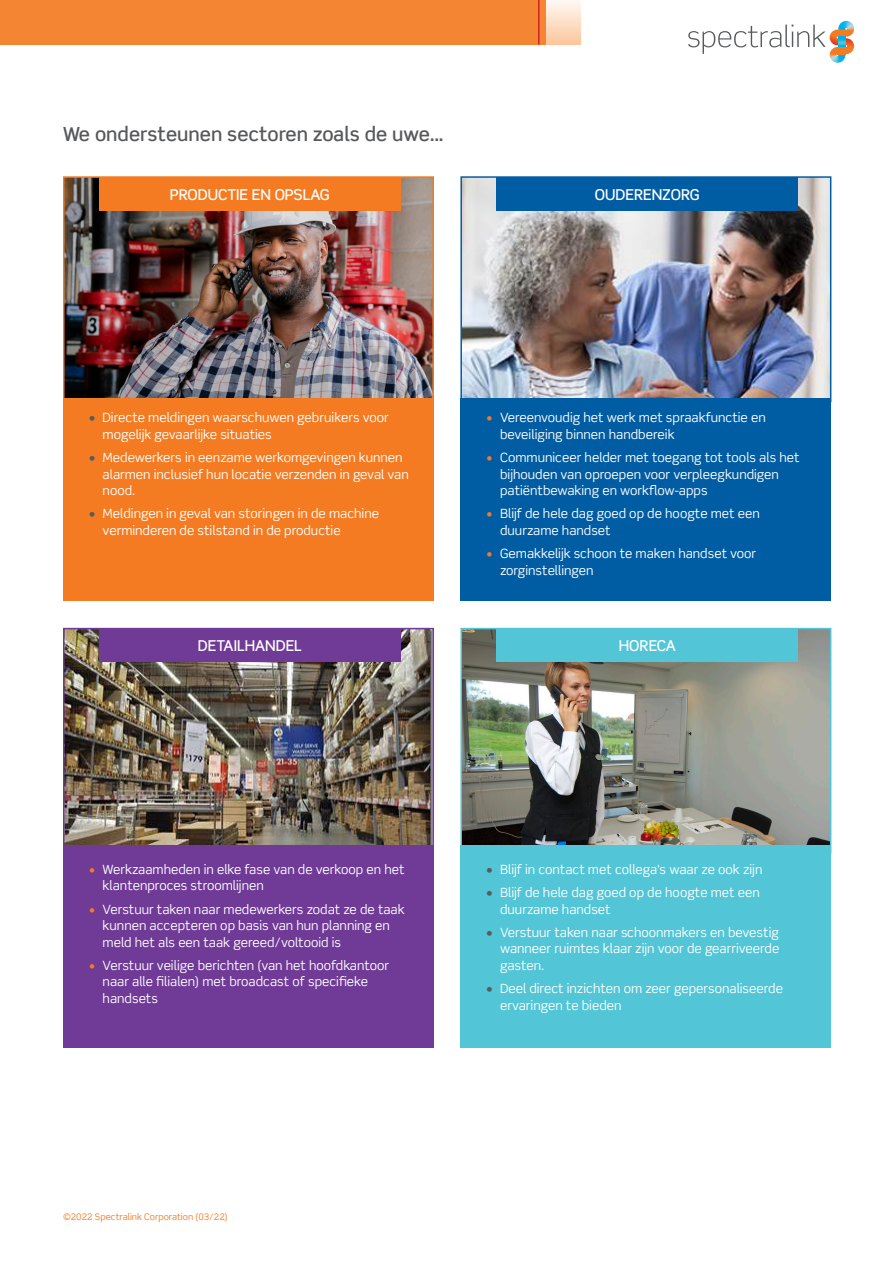
<style>
.page{position:relative;width:893px;height:1263px;background:#fff}
.page>*{position:absolute;margin:0;border:0;box-sizing:border-box;transform-origin:0 0}
.t1{font:500 19.5px "Scene Std";color:#57585a}
.t2{font:500 15px "Scene Std";color:#fff}
.t3{font:12.75px/16.5px "Scene Std";color:#fff}
.t4{font:9px "Scene Std";color:#f47b21}
.s1{font-weight:700;color:#585a5c}
.s2{color:#f47b21}
</style>
<div class="page">
<div style="left:0;top:0;width:546px;height:45px;background:#f48533"></div>
<div style="left:546px;top:0;width:34px;height:45px;background:linear-gradient(to bottom,#fef8f3,#fcc69a)"></div>
<hr style="left:538px;top:0;width:2px;height:45px;background:#d1232a">
<img style="left:829px;top:56px;width:17px;height:7px">
<img style="left:839px;top:21px;width:14px;height:4px">
<svg style="left:688px;top:25px;width:166px;height:31px"></svg>
<img style="left:66px;top:179px;width:365px;height:219px">
<div style="left:63px;top:176px;width:371px;height:226px;border:2px solid #f47b21"></div>
<div style="left:63px;top:398px;width:371px;height:203px;background:#f47b21"></div>
<div style="left:99px;top:177px;width:301px;height:34px;background:#f47b21"></div>
<img style="left:66px;top:631px;width:365px;height:214px">
<div style="left:63px;top:628px;width:371px;height:226px;border:2px solid #703a97"></div>
<div style="left:63px;top:845px;width:371px;height:203px;background:#703a97"></div>
<div style="left:99px;top:629px;width:301px;height:33px;background:#703a97"></div>
<img style="left:463px;top:179px;width:365px;height:219px">
<div style="left:460px;top:176px;width:371px;height:226px;border:2px solid #015da3"></div>
<div style="left:460px;top:398px;width:371px;height:203px;background:#015da3"></div>
<div style="left:497px;top:177px;width:301px;height:34px;background:#015da3"></div>
<img style="left:463px;top:631px;width:365px;height:214px">
<div style="left:460px;top:628px;width:371px;height:226px;border:2px solid #52c5d6"></div>
<div style="left:460px;top:845px;width:371px;height:203px;background:#52c5d6"></div>
<div style="left:497px;top:629px;width:301px;height:33px;background:#52c5d6"></div>
<h3 class="t1" style="left:63px;top:122px;width:382px">We ondersteunen sectoren zoals de uwe…</h3>
<h3 class="t2" style="left:170px;top:185px;width:162px">PRODUCTIE EN OPSLAG</h3>
<h3 class="t2" style="left:595px;top:185px;width:106px">OUDERENZORG</h3>
<p class="t3" style="left:103px;top:409px;width:288px;text-indent:-14px"><span class="s1">•</span> Directe meldingen waarschuwen gebruikers voor mogelijk gevaarlijke situaties</p>
<p class="t3" style="left:103px;top:449px;width:308px;text-indent:-14px"><span class="s1">•</span> Medewerkers in eenzame werkomgevingen kunnen alarmen inclusief hun locatie verzenden in geval van nood.</p>
<p class="t3" style="left:103px;top:505px;width:278px;text-indent:-14px"><span class="s1">•</span> Meldingen in geval van storingen in de machine verminderen de stilstand in de productie</p>
<h3 class="t2" style="left:198px;top:636px;width:106px">DETAILHANDEL</h3>
<p class="t3" style="left:500px;top:409px;width:267px;text-indent:-14px"><span class="s2">•</span> Vereenvoudig het werk met spraakfunctie en beveiliging binnen handbereik</p>
<p class="t3" style="left:500px;top:449px;width:301px;text-indent:-14px"><span class="s2">•</span> Communiceer helder met toegang tot tools als het bijhouden van oproepen voor verpleegkundigen patiëntbewaking en workflow-apps</p>
<p class="t3" style="left:500px;top:505px;width:261px;text-indent:-14px"><span class="s2">•</span> Blijf de hele dag goed op de hoogte met een duurzame handset</p>
<p class="t3" style="left:500px;top:545px;width:258px;text-indent:-14px"><span class="s2">•</span> Gemakkelijk schoon te maken handset voor zorginstellingen</p>
<h3 class="t2" style="left:619px;top:636px;width:58px">HORECA</h3>
<p class="t3" style="left:103px;top:861px;width:303px;text-indent:-14px"><span class="s2">•</span> Werkzaamheden in elke fase van de verkoop en het klantenproces stroomlijnen</p>
<p class="t3" style="left:103px;top:900px;width:304px;text-indent:-14px"><span class="s2">•</span> Verstuur taken naar medewerkers zodat ze de taak kunnen accepteren op basis van hun planning en meld het als een taak gereed/voltooid is</p>
<p class="t3" style="left:103px;top:957px;width:288px;text-indent:-14px"><span class="s2">•</span> Verstuur veilige berichten (van het hoofdkantoor naar alle filialen) met broadcast of specifieke handsets</p>
<p class="t4" style="left:63px;top:1211px;width:166px">©2022 Spectralink Corporation (03/22)</p>
<p class="t3" style="left:487px;top:861px;width:277px"><span class="s1">•</span> Blijf in contact met collega's waar ze ook zijn</p>
<p class="t3" style="left:500px;top:884px;width:261px;text-indent:-14px"><span class="s1">•</span> Blijf de hele dag goed op de hoogte met een duurzame handset</p>
<p class="t3" style="left:500px;top:924px;width:281px;text-align:justify;text-indent:-14px"><span class="s1">•</span> Verstuur taken naar schoonmakers en bevestig wanneer ruimtes klaar zijn voor de gearriveerde gasten.</p>
<p class="t3" style="left:500px;top:980px;width:284px;text-indent:-14px"><span class="s1">•</span> Deel direct inzichten om zeer gepersonaliseerde ervaringen te bieden</p>
</div>
